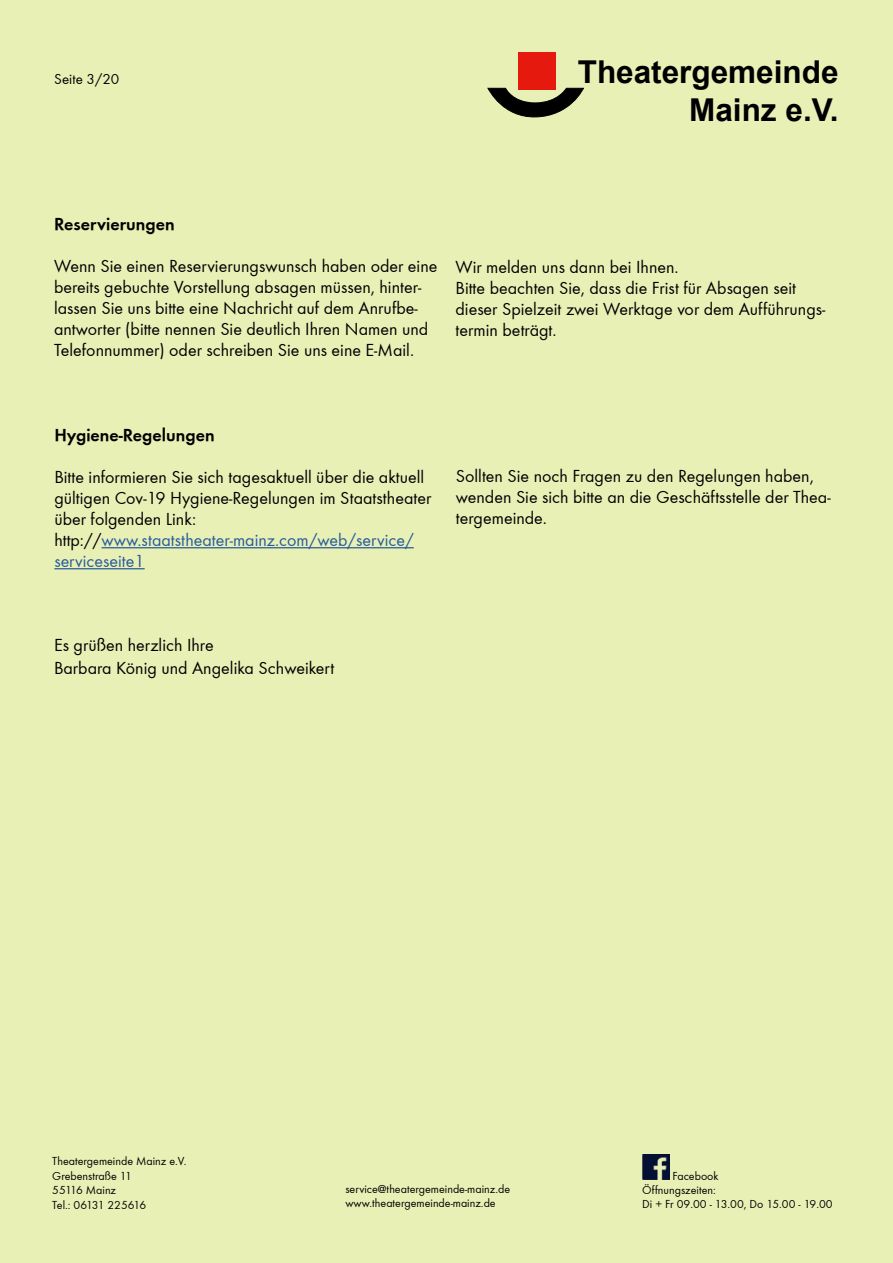
<style>
.page{position:relative;width:893px;height:1263px;background:#e9f0b6}
.page>*{position:absolute;margin:0;border:0;box-sizing:border-box;transform-origin:0 0}
.t1{font:700 31.5px/37.8px "Arial";color:#000;text-align:right}
.t2{font:18px/21px "Function";color:#000}
.t3{font:700 18px "Function";color:#000}
.t4{font:15px "Function";color:#000}
.t5{font:12px/14.4px "Function";color:#000}
.s1{color:#275b9b}
</style>
<div class="page">
<div style="left:518px;top:52px;width:37px;height:38px;background:#e6190f"></div>
<svg style="left:487px;top:87px;width:97px;height:31px"></svg>
<hr style="left:101px;top:547px;width:313px;height:1px;background:#275b9b">
<hr style="left:54px;top:568px;width:91px;height:1px;background:#275b9b">
<img style="left:642px;top:1154px;width:27px;height:26px">
<p class="t4" style="left:54px;top:70px;width:67px">Seite 3/20</p>
<h1 class="t1" style="left:578px;top:54px;width:262px">Theatergemeinde<br>Mainz e.V.</h1>
<p class="t3" style="left:54px;top:214px;width:122px">Reservierungen</p>
<p class="t2" style="left:54px;top:256px;width:385px">Wenn Sie einen Reservierungswunsch haben oder eine bereits gebuchte Vorstellung absagen müssen, hinter&shy;lassen Sie uns bitte eine Nachricht auf dem Anrufbe&shy;antworter (bitte nennen Sie deutlich Ihren Namen und Telefonnummer) oder schreiben Sie uns eine E-Mail.</p>
<p class="t2" style="left:455px;top:256px;width:371px">Wir melden uns dann bei Ihnen.<br>Bitte beachten Sie, dass die Frist für Absagen seit dieser Spielzeit zwei Werktage vor dem Aufführungs&shy;termin beträgt.</p>
<p class="t3" style="left:54px;top:424px;width:162px">Hygiene-Regelungen</p>
<p class="t2" style="left:54px;top:467px;width:379px">Bitte informieren Sie sich tagesaktuell über die aktuell gültigen Cov-19 Hygiene-Regelungen im Staatstheater über folgenden Link: http://<span class="s1">www.staatstheater-mainz.com/web/service/ serviceseite1</span></p>
<p class="t2" style="left:456px;top:466px;width:376px">Sollten Sie noch Fragen zu den Regelungen haben, wenden Sie sich bitte an die Geschäftsstelle der Thea&shy;tergemeinde.</p>
<p class="t2" style="left:54px;top:634px;width:282px;line-height:22.5px">Es grüßen herzlich Ihre<br>Barbara König und Angelika Schweikert</p>
<p class="t5" style="left:52px;top:1154px;width:136px">Theatergemeinde Mainz e.V.<br>Grebenstraße 11<br>55116 Mainz<br>Tel.: 06131 225616</p>
<p class="t5" style="left:345px;top:1182px;width:166px">service@theatergemeinde-mainz.de www.theatergemeinde-mainz.de</p>
<p class="t5" style="left:642px;top:1168px;width:192px;text-indent:30px">Facebook<br>Öffnungszeiten:<br>Di + Fr 09.00 - 13.00, Do 15.00 - 19.00</p>
</div>
